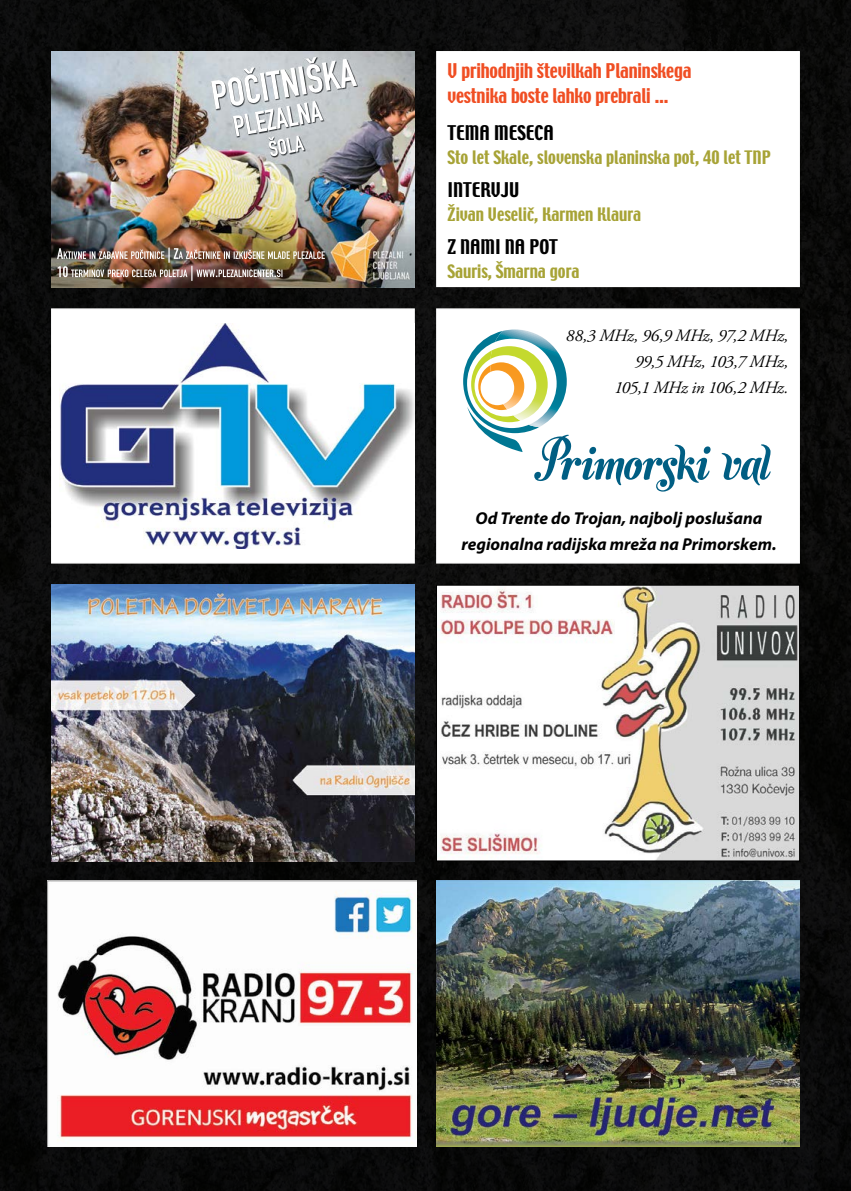
<style>
.page{position:relative;width:851px;height:1191px;background:#fff}
.page>*{position:absolute;margin:0;border:0;box-sizing:border-box;transform-origin:0 0}
.A_podnaslov{font:18px/24.6px "Techno";letter-spacing:-.01em;color:#f04e23}
.A_mednaslov{font:18px "Techno";color:#000}
.t1{font:italic 700 17.25px/26px "Myriad Pro";color:#000;text-align:center}
.t2{font:italic 17.25px "Adobe Garamond Pro";letter-spacing:-.025em;color:#000}
.A_mednaslov-2{font:16.5px "Techno";color:#a7a336}
</style>
<div class="page">
<div style="left:0;top:0;width:850px;height:1191px;background:#0a0a0a"></div>
<div style="left:436px;top:308px;width:363px;height:255px;background:#fff;border:2px solid #fff"></div>
<div style="left:51px;top:308px;width:364px;height:255px;background:#fff;border:2px solid #fff"></div>
<div style="left:436px;top:51px;width:363px;height:236px;background:#fff"></div>
<img style="left:60px;top:323px;width:355px;height:225px">
<img style="left:436px;top:880px;width:363px;height:266px">
<img style="left:51px;top:585px;width:364px;height:276px">
<img style="left:47px;top:880px;width:370px;height:266px">
<img style="left:438px;top:587px;width:359px;height:272px">
<svg style="left:721px;top:444px;width:49px;height:41px"></svg>
<svg style="left:463px;top:329px;width:247px;height:162px"></svg>
<img style="left:51px;top:51px;width:364px;height:236px">
<p class="A_podnaslov" style="left:447px;top:60px;width:245px">V prihodnjih številkah Planinskega vestnika boste lahko prebrali …</p>
<p class="A_mednaslov" style="left:447px;top:121px;width:108px">TEMA MESECA</p>
<p class="A_mednaslov-2" style="left:447px;top:146px;width:325px">Sto let Skale, slovenska planinska pot, 40 let TNP</p>
<p class="A_mednaslov" style="left:447px;top:178px;width:73px">INTERVJU</p>
<p class="A_mednaslov-2" style="left:447px;top:203px;width:195px">Živan Veselič, Karmen Klaura</p>
<p class="A_mednaslov" style="left:447px;top:234px;width:112px">Z NAMI NA POT</p>
<p class="A_mednaslov-2" style="left:447px;top:260px;width:133px">Sauris, Šmarna gora</p>
<p class="t2" style="left:566px;top:325px;width:224px">88,3 MHz, 96,9 MHz, 97,2 MHz,</p>
<p class="t2" style="left:634px;top:351px;width:155px">99,5 MHz, 103,7 MHz,</p>
<p class="t2" style="left:614px;top:377px;width:176px">105,1 MHz in 106,2 MHz.</p>
<p class="t1" style="left:461px;top:505px;width:316px">Od Trente do Trojan, najbolj poslušana regionalna radijska mreža na Primorskem.</p>
</div>
